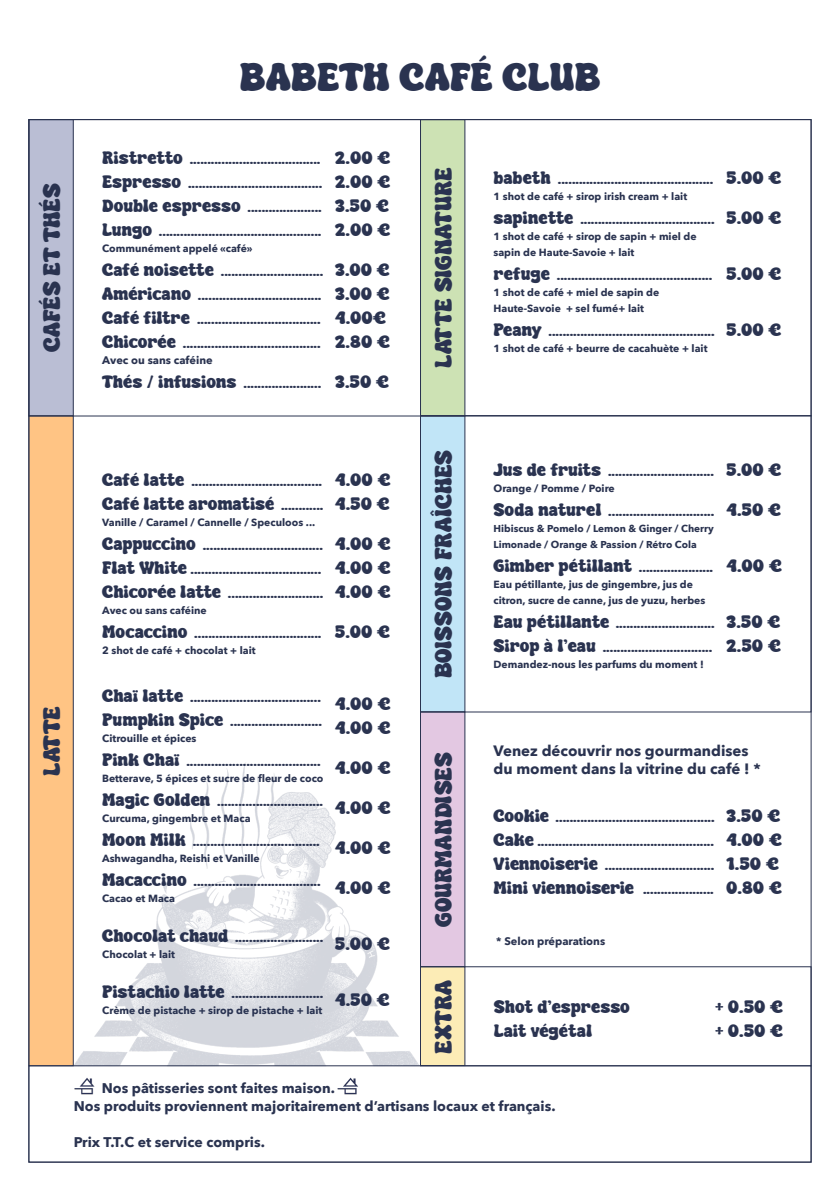
<style>
.page{position:relative;width:840px;height:1191px;background:#fff}
.page>*{position:absolute;margin:0;border:0;box-sizing:border-box;transform-origin:0 0}
.t1{font:40px "Super Dream";color:#2a3350}
.t2{font:24px "Super Dream";color:#2a3350}
.t3{font:18px/24px "Super Dream";color:#2a3350}
.t4{font:700 15px/18px "Avenir Next";color:#2a3350}
.t5{font:14px/24px "Super Dream";color:#2a3350}
.t6{font:700 14px/18px "Avenir Next";color:#2a3350}
.t7{font:700 11px "Avenir Next";color:#2a3350}
.t8{font:700 10.4px/16px "Avenir Next";color:#2a3350}
.t9{font:700 10px/16px "Avenir Next";color:#2a3350}
.s1{font-size:18px}
.s2{font-size:14px}
</style>
<div class="page">
<div style="left:420px;top:415px;width:45px;height:297px;background:#c1e5f7"></div>
<div style="left:420px;top:711px;width:45px;height:256px;background:#e3c8e2;border:1px solid #2a3350"></div>
<div style="left:420px;top:966px;width:45px;height:100px;background:#fcecb6"></div>
<div style="left:28px;top:119px;width:46px;height:297px;background:#babed4;border:1px solid #2a3350"></div>
<div style="left:28px;top:415px;width:46px;height:651px;background:#ffc484;border:1px solid #2a3350"></div>
<div style="left:420px;top:119px;width:45px;height:297px;background:#cde2b4"></div>
<div style="left:28px;top:119px;width:393px;height:297px;border:1px solid #2a3350"></div>
<div style="left:420px;top:119px;width:391px;height:297px;border:1px solid #2a3350"></div>
<div style="left:420px;top:415px;width:391px;height:297px;border:1px solid #2a3350"></div>
<div style="left:420px;top:966px;width:391px;height:100px;border:1px solid #2a3350"></div>
<img style="left:74px;top:1078px;width:21px;height:16px">
<img style="left:337px;top:1077px;width:21px;height:17px">
<img style="left:74px;top:762px;width:346px;height:304px">
<h2 class="t2" style="left:38px;top:352px;width:170px;rotate:-90deg">CAFÉS ET THÉS</h2>
<h1 class="t1" style="left:239px;top:54px;width:362px">BABETH CAFÉ CLUB</h1>
<p class="t5" style="left:102px;top:147px;width:221px"><span class="s1">Ristretto</span> .....................................<br><span class="s1">Espresso</span> ......................................<br><span class="s1">Double espresso</span> .....................<br><span class="s1">Lungo</span> ..............................................</p>
<p class="t8" style="left:102px;top:240px;width:152px">Communément appelé «café»</p>
<p class="t5" style="left:102px;top:259px;width:222px"><span class="s1">Café noisette</span> .............................<br><span class="s1">Américano</span> ...................................<br><span class="s1">Café filtre</span> ...................................<br><span class="s1">Chicorée</span> .......................................</p>
<p class="t7" style="left:102px;top:351px;width:112px">Avec ou sans caféine</p>
<p class="t5" style="left:102px;top:371px;width:220px"><span class="s1">Thés / infusions</span> ......................</p>
<p class="t3" style="left:334px;top:146px;width:57px;text-align:justify">2.00 € 2.00 € 3.50 € 2.00 €</p>
<p class="t3" style="left:334px;top:258px;width:57px">3.00 €<br>3.00 €<br>4.00€<br>2.80 €</p>
<p class="t3" style="left:334px;top:370px;width:56px">3.50 €</p>
<h2 class="t2" style="left:429px;top:368px;width:202px;rotate:-90deg">LATTE SIGNATURE</h2>
<p class="t5" style="left:493px;top:167px;width:221px"><span class="s1">babeth</span> ............................................</p>
<p class="t8" style="left:493px;top:188px;width:195px">1 shot de café + sirop irish cream + lait</p>
<p class="t5" style="left:493px;top:207px;width:222px"><span class="s1">sapinette</span> ......................................</p>
<p class="t8" style="left:493px;top:228px;width:204px">1 shot de café + sirop de sapin + miel de sapin de Haute-Savoie + lait</p>
<p class="t5" style="left:493px;top:263px;width:220px"><span class="s1">refuge</span> ............................................</p>
<p class="t8" style="left:493px;top:284px;width:167px">1 shot de café + miel de sapin de<br>Haute-Savoie + sel fumé+ lait</p>
<p class="t5" style="left:493px;top:319px;width:222px"><span class="s1">Peany</span> ...............................................</p>
<p class="t8" style="left:493px;top:340px;width:215px">1 shot de café + beurre de cacahuète + lait</p>
<p class="t3" style="left:725px;top:166px;width:57px">5.00 €</p>
<p class="t3" style="left:725px;top:206px;width:57px">5.00 €</p>
<p class="t3" style="left:725px;top:262px;width:57px">5.00 €</p>
<p class="t3" style="left:725px;top:318px;width:57px">5.00 €</p>
<h2 class="t2" style="left:38px;top:776px;width:71px;rotate:-90deg">LATTE</h2>
<p class="t5" style="left:102px;top:469px;width:221px"><span class="s1">Café latte</span> .....................................</p>
<p class="t3" style="left:102px;top:492px;width:223px">Café latte aromatisé <span class="s2">............</span></p>
<p class="t8" style="left:102px;top:514px;width:214px">Vanille / Caramel / Cannelle / Speculoos ...</p>
<p class="t5" style="left:102px;top:533px;width:222px"><span class="s1">Cappuccino</span> ..................................<br><span class="s1">Flat White</span> .....................................<br><span class="s1">Chicorée latte</span> ...........................</p>
<p class="t8" style="left:102px;top:602px;width:106px">Avec ou sans caféine</p>
<p class="t5" style="left:102px;top:621px;width:221px"><span class="s1">Mocaccino</span> ....................................</p>
<p class="t8" style="left:102px;top:642px;width:155px">2 shot de café + chocolat + lait</p>
<p class="t5" style="left:102px;top:685px;width:221px"><span class="s1">Chaï latte</span> .....................................<br><span class="s1">Pumpkin Spice</span> ..........................</p>
<p class="t8" style="left:102px;top:730px;width:96px">Citrouille et épices</p>
<p class="t5" style="left:102px;top:749px;width:220px"><span class="s1">Pink Chaï</span> ......................................</p>
<p class="t8" style="left:102px;top:770px;width:223px">Betterave, 5 épices et sucre de fleur de coco</p>
<p class="t5" style="left:102px;top:789px;width:222px"><span class="s1">Magic Golden</span> ..............................</p>
<p class="t8" style="left:102px;top:810px;width:150px">Curcuma, gingembre et Maca</p>
<p class="t5" style="left:102px;top:829px;width:219px"><span class="s1">Moon Milk</span> ....................................</p>
<p class="t8" style="left:102px;top:850px;width:159px">Ashwagandha, Reishi et Vanille</p>
<p class="t5" style="left:102px;top:869px;width:220px"><span class="s1">Macaccino</span> ....................................</p>
<p class="t8" style="left:102px;top:890px;width:74px">Cacao et Maca</p>
<p class="t5" style="left:102px;top:925px;width:222px"><span class="s1">Chocolat chaud</span> .........................</p>
<p class="t8" style="left:102px;top:946px;width:74px">Chocolat + lait</p>
<p class="t5" style="left:102px;top:981px;width:222px"><span class="s1">Pistachio latte</span> ..........................</p>
<p class="t8" style="left:102px;top:1002px;width:222px">Crème de pistache + sirop de pistache + lait</p>
<p class="t3" style="left:334px;top:468px;width:57px">4.00 €<br>4.50 €</p>
<p class="t3" style="left:334px;top:532px;width:57px;text-align:justify">4.00 € 4.00 € 4.00 €</p>
<p class="t3" style="left:334px;top:620px;width:57px">5.00 €</p>
<p class="t3" style="left:334px;top:692px;width:57px">4.00 €<br>4.00 €</p>
<p class="t3" style="left:334px;top:756px;width:57px">4.00 €</p>
<p class="t3" style="left:334px;top:796px;width:57px">4.00 €</p>
<p class="t3" style="left:334px;top:836px;width:57px">4.00 €</p>
<p class="t3" style="left:334px;top:876px;width:57px">4.00 €</p>
<p class="t3" style="left:334px;top:932px;width:57px">5.00 €</p>
<p class="t3" style="left:334px;top:988px;width:57px">4.50 €</p>
<h2 class="t2" style="left:429px;top:678px;width:230px;rotate:-90deg">BOISSONS FRAÎCHES</h2>
<h2 class="t2" style="left:429px;top:927px;width:176px;rotate:-90deg">GOURMANDISES</h2>
<h2 class="t2" style="left:429px;top:1053px;width:75px;rotate:-90deg">EXTRA</h2>
<p class="t5" style="left:493px;top:459px;width:222px"><span class="s1">Jus de fruits</span> ..............................</p>
<p class="t8" style="left:493px;top:480px;width:123px">Orange / Pomme / Poire</p>
<p class="t5" style="left:493px;top:499px;width:222px"><span class="s1">Soda naturel</span> ..............................</p>
<p class="t9" style="left:493px;top:520px;width:222px">Hibiscus &amp; Pomelo / Lemon &amp; Ginger / Cherry<br>Limonade / Orange &amp; Passion / Rétro Cola</p>
<p class="t5" style="left:493px;top:555px;width:221px"><span class="s1">Gimber pétillant</span> .....................</p>
<p class="t8" style="left:493px;top:576px;width:213px">Eau pétillante, jus de gingembre, jus de citron, sucre de canne, jus de yuzu, herbes</p>
<p class="t5" style="left:493px;top:611px;width:222px"><span class="s1">Eau pétillante</span> ............................<br><span class="s1">Sirop à l’eau</span> ...............................</p>
<p class="t8" style="left:493px;top:656px;width:212px">Demandez-nous les parfums du moment !</p>
<p class="t3" style="left:725px;top:458px;width:57px">5.00 €</p>
<p class="t3" style="left:725px;top:498px;width:57px">4.50 €</p>
<p class="t3" style="left:725px;top:554px;width:57px">4.00 €</p>
<p class="t3" style="left:725px;top:610px;width:56px">3.50 €<br>2.50 €</p>
<p class="t4" style="left:493px;top:741px;width:268px">Venez découvrir nos gourmandises du moment dans la vitrine du café ! *</p>
<p class="t5" style="left:493px;top:805px;width:222px;text-align:justify"><span class="s1">Cookie</span> .............................................<br><span class="s1">Cake</span> ..................................................<br><span class="s1">Viennoiserie</span> ...............................<br><span class="s1">Mini viennoiserie</span> ....................</p>
<p class="t3" style="left:725px;top:803px;width:57px">3.50 €<br>4.00 €<br>1.50 €<br>0.80 €</p>
<p class="t7" style="left:496px;top:932px;width:110px">* Selon préparations</p>
<p class="t3" style="left:493px;top:994px;width:137px">Shot d’espresso<br>Lait végétal</p>
<p class="t3" style="left:714px;top:994px;width:70px">+ 0.50 € + 0.50 €</p>
<p class="t6" style="left:74px;top:1079px;width:483px;text-indent:28px">Nos pâtisseries sont faites maison.<br>Nos produits proviennent majoritairement d’artisans locaux et français.</p>
<p class="t6" style="left:74px;top:1133px;width:192px">Prix T.T.C et service compris.</p>
</div>
